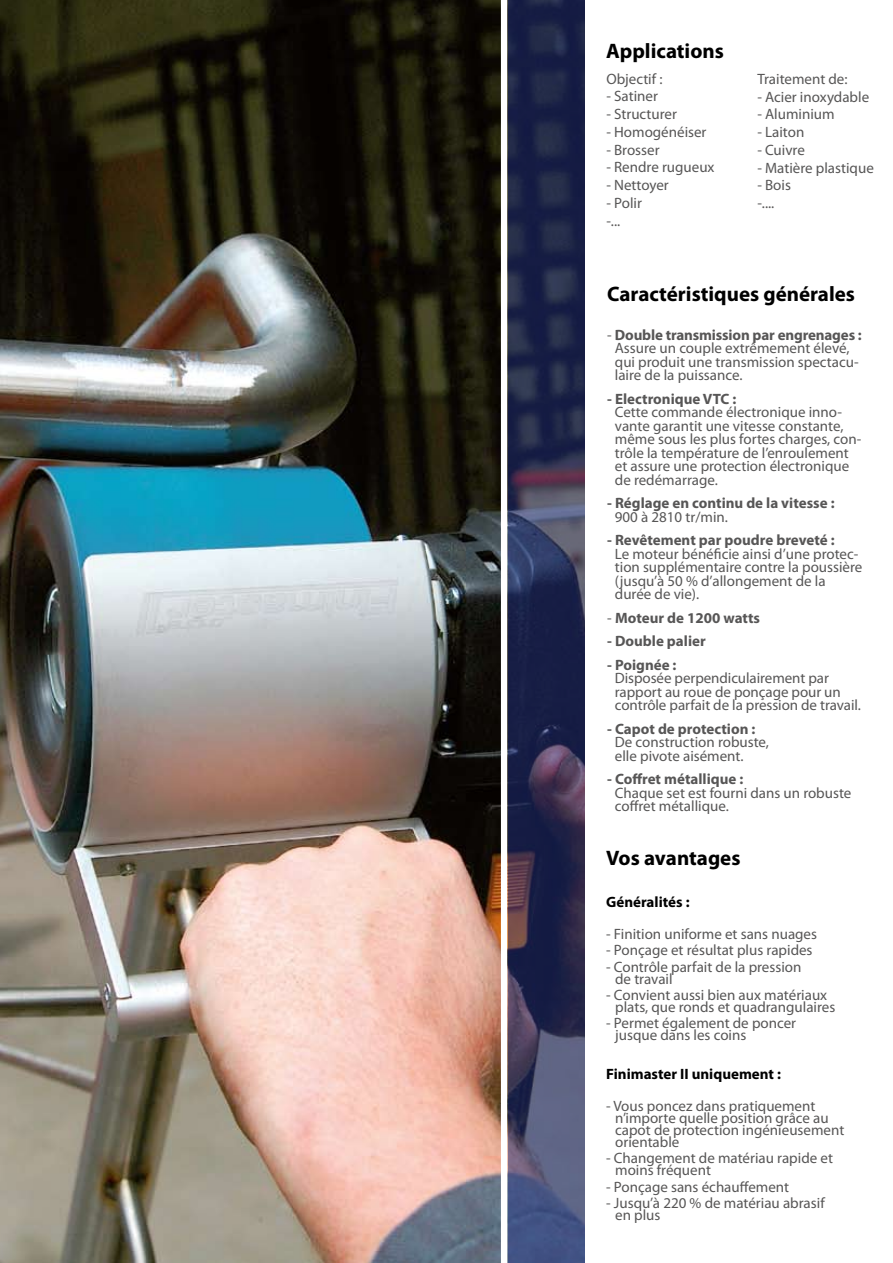
<style>
.page{position:relative;width:893px;height:1263px;background:#fff}
.page>*{position:absolute;margin:0;border:0;box-sizing:border-box;transform-origin:0 0}
.t1{font:700 21px "Myriad Pro";color:#000}
.t2{font:15px/13.5px "Myriad Pro";color:#575656}
.t3{font:700 15px "Myriad Pro";color:#575656}
.t4{font:700 15px "Myriad Pro";color:#000}
.s1{font-weight:700}
.s2{font-weight:400}
</style>
<div class="page">
<img style="left:0;top:0;width:508px;height:1263px">
<svg style="left:508px;top:0;width:77px;height:1263px;background:#2d3154"></svg>
<div style="left:501px;top:0;width:6px;height:1263px;background:#fff"></div>
<h1 class="t1" style="left:606px;top:37px;width:119px">Applications</h1>
<p class="t2" style="left:606px;top:72px;width:58px">Objectif :</p>
<p class="t2" style="left:606px;top:89px;width:53px">- Satiner</p>
<p class="t2" style="left:606px;top:107px;width:72px">- Structurer</p>
<p class="t2" style="left:606px;top:125px;width:102px">- Homogénéiser</p>
<p class="t2" style="left:606px;top:143px;width:55px">- Brosser</p>
<p class="t2" style="left:606px;top:160px;width:110px">- Rendre rugueux</p>
<p class="t2" style="left:606px;top:178px;width:64px">- Nettoyer</p>
<p class="t2" style="left:606px;top:194px;width:37px;line-height:17.7px">- Polir -...</p>
<p class="t2" style="left:757px;top:72px;width:92px">Traitement de:</p>
<p class="t2" style="left:757px;top:90px;width:113px">- Acier inoxydable</p>
<p class="t2" style="left:757px;top:107px;width:79px">- Aluminium</p>
<p class="t2" style="left:757px;top:125px;width:49px">- Laiton</p>
<p class="t2" style="left:757px;top:143px;width:49px">- Cuivre</p>
<p class="t2" style="left:757px;top:160px;width:118px">- Matière plastique</p>
<p class="t2" style="left:757px;top:176px;width:35px;line-height:17.7px">- Bois -....</p>
<h1 class="t1" style="left:607px;top:280px;width:249px">Caractéristiques générales</h1>
<p class="t2" style="left:615px;top:328px;width:248px;text-indent:-8px">- <span class="s1">Double transmission par engrenages :<br></span>Assure un couple extrêmement élevé, qui produit une transmission spectacu&shy;laire de la puissance.</p>
<p class="t3" style="left:607px;top:389px;width:131px">- Electronique VTC :</p>
<p class="t2" style="left:615px;top:405px;width:248px">Cette commande électronique inno&shy;vante garantit une vitesse constante, même sous les plus fortes charges, con&shy;trôle la température de l’enroulement et assure une protection électronique de redémarrage.</p>
<p class="t3" style="left:607px;top:493px;width:229px">- Réglage en continu de la vitesse :</p>
<p class="t2" style="left:615px;top:510px;width:115px">900 à 2810 tr/min.</p>
<p class="t3" style="left:607px;top:530px;width:229px">- Revêtement par poudre breveté :</p>
<p class="t2" style="left:615px;top:547px;width:249px">Le moteur bénéficie ainsi d’une protec&shy;tion supplémentaire contre la poussière (jusqu’à 50 % d’allongement de la durée de vie).</p>
<p class="t3" style="left:607px;top:608px;width:154px"><span class="s2">-</span> Moteur de 1200 watts</p>
<p class="t3" style="left:607px;top:631px;width:100px">- Double palier</p>
<p class="t3" style="left:607px;top:655px;width:71px">- Poignée :</p>
<p class="t2" style="left:615px;top:671px;width:248px">Disposée perpendiculairement par rapport au roue de ponçage pour un contrôle parfait de la pression de travail.</p>
<p class="t3" style="left:607px;top:719px;width:150px">- Capot de protection :</p>
<p class="t2" style="left:615px;top:735px;width:156px">De construction robuste, elle pivote aisément.</p>
<p class="t3" style="left:607px;top:769px;width:138px">- Coffret métallique :</p>
<p class="t2" style="left:615px;top:786px;width:238px">Chaque set est fourni dans un robuste coffret métallique.</p>
<h1 class="t1" style="left:606px;top:844px;width:136px">Vos avantages</h1>
<p class="t4" style="left:606px;top:892px;width:85px">Généralités :</p>
<p class="t2" style="left:606px;top:927px;width:212px">- Finition uniforme et sans nuages</p>
<p class="t2" style="left:606px;top:943px;width:208px">- Ponçage et résultat plus rapides</p>
<p class="t2" style="left:615px;top:960px;width:188px;line-height:12px;text-indent:-9px">- Contrôle parfait de la pression de travail</p>
<p class="t2" style="left:615px;top:989px;width:222px;line-height:12px;text-indent:-9px">- Convient aussi bien aux matériaux plats, que ronds et quadrangulaires</p>
<p class="t2" style="left:615px;top:1017px;width:182px;line-height:12px;text-indent:-9px">- Permet également de poncer jusque dans les coins</p>
<p class="t4" style="left:606px;top:1064px;width:176px">Finimaster II uniquement :</p>
<p class="t2" style="left:615px;top:1100px;width:231px;line-height:12px;text-indent:-9px">- Vous poncez dans pratiquement n’importe quelle position grâce au capot de protection ingénieusement orientable</p>
<p class="t2" style="left:615px;top:1152px;width:219px;line-height:12px;text-indent:-9px">- Changement de matériau rapide et moins fréquent</p>
<p class="t2" style="left:606px;top:1180px;width:184px">- Ponçage sans échauffement</p>
<p class="t2" style="left:615px;top:1197px;width:211px;line-height:12px;text-indent:-9px">- Jusqu’à 220 % de matériau abrasif en plus</p>
</div>
